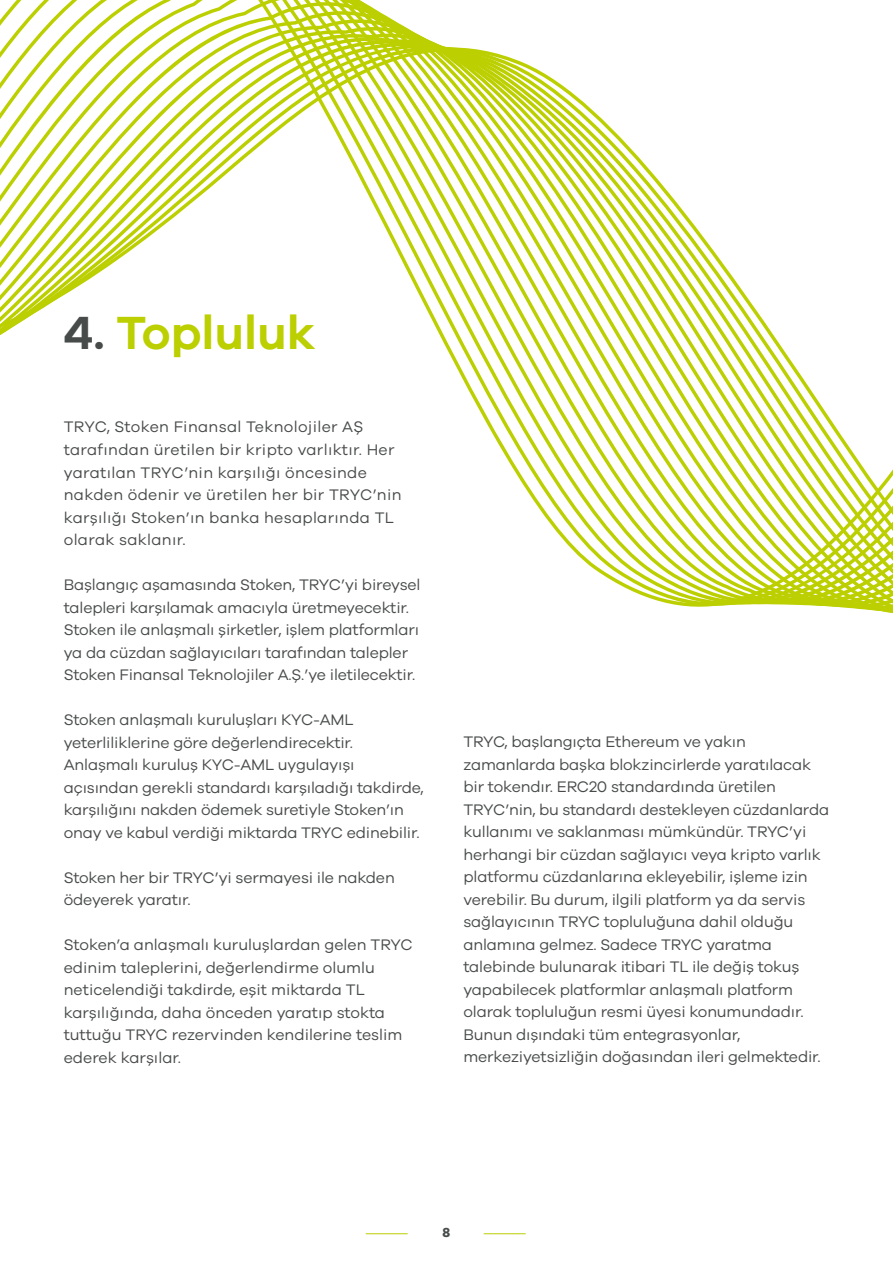
<style>
.page{position:relative;width:893px;height:1263px;background:#fff}
.page>*{position:absolute;margin:0;border:0;box-sizing:border-box;transform-origin:0 0}
.t1{font:600 48px "Galano Grotesque";color:#bccf00}
.t2{font:15.75px/22.5px "Galano Grotesque";letter-spacing:-.01em;color:#474b49}
.t3{font:15.75px/22.5px "Galano Grotesque";letter-spacing:.02em;color:#474b49}
.t4{font:700 13.5px "Galano Grotesque";color:#474b49}
.s1{color:#474b49}
</style>
<div class="page">
<hr style="left:366px;top:1233px;width:42px;height:1px;background:#bccf00">
<hr style="left:484px;top:1233px;width:42px;height:1px;background:#bccf00">
<svg style="left:0;top:0;width:893px;height:613px"></svg>
<h1 class="t1" style="left:64px;top:303px;width:253px"><span class="s1">4.</span> Topluluk</h1>
<p class="t3" style="left:64px;top:415px;width:339px">TRYC, Stoken Finansal Teknolojiler AŞ tarafından üretilen bir kripto varlıktır. Her yaratılan TRYC’nin karşılığı öncesinde nakden ödenir ve üretilen her bir TRYC’nin karşılığı Stoken’ın banka hesaplarında TL olarak saklanır.</p>
<p class="t2" style="left:64px;top:573px;width:358px">Başlangıç aşamasında Stoken, TRYC’yi bireysel talepleri karşılamak amacıyla üretmeyecektir.<br>Stoken ile anlaşmalı şirketler, işlem platformları ya da cüzdan sağlayıcıları tarafından talepler Stoken Finansal Teknolojiler A.Ş.’ye iletilecektir.</p>
<p class="t2" style="left:64px;top:708px;width:361px">Stoken anlaşmalı kuruluşları KYC-AML yeterliliklerine göre değerlendirecektir.<br>Anlaşmalı kuruluş KYC-AML uygulayışı açısından gerekli standardı karşıladığı takdirde, karşılığını nakden ödemek suretiyle Stoken’ın onay ve kabul verdiği miktarda TRYC edinebilir.</p>
<p class="t2" style="left:64px;top:866px;width:333px">Stoken her bir TRYC’yi sermayesi ile nakden ödeyerek yaratır.</p>
<p class="t2" style="left:64px;top:933px;width:351px">Stoken’a anlaşmalı kuruluşlardan gelen TRYC edinim taleplerini, değerlendirme olumlu neticelendiği takdirde, eşit miktarda TL karşılığında, daha önceden yaratıp stokta tuttuğu TRYC rezervinden kendilerine teslim ederek karşılar.</p>
<p class="t2" style="left:463px;top:730px;width:367px">TRYC, başlangıçta Ethereum ve yakın zamanlarda başka blokzincirlerde yaratılacak bir tokendır. ERC20 standardında üretilen TRYC’nin, bu standardı destekleyen cüzdanlarda kullanımı ve saklanması mümkündür. TRYC’yi herhangi bir cüzdan sağlayıcı veya kripto varlık platformu cüzdanlarına ekleyebilir, işleme izin verebilir. Bu durum, ilgili platform ya da servis sağlayıcının TRYC topluluğuna dahil olduğu anlamına gelmez. Sadece TRYC yaratma talebinde bulunarak itibari TL ile değiş tokuş yapabilecek platformlar anlaşmalı platform olarak topluluğun resmi üyesi konumundadır.<br>Bunun dışındaki tüm entegrasyonlar, merkeziyetsizliğin doğasından ileri gelmektedir.</p>
<p class="t4" style="left:443px;top:1224px;width:9px">8</p>
</div>
